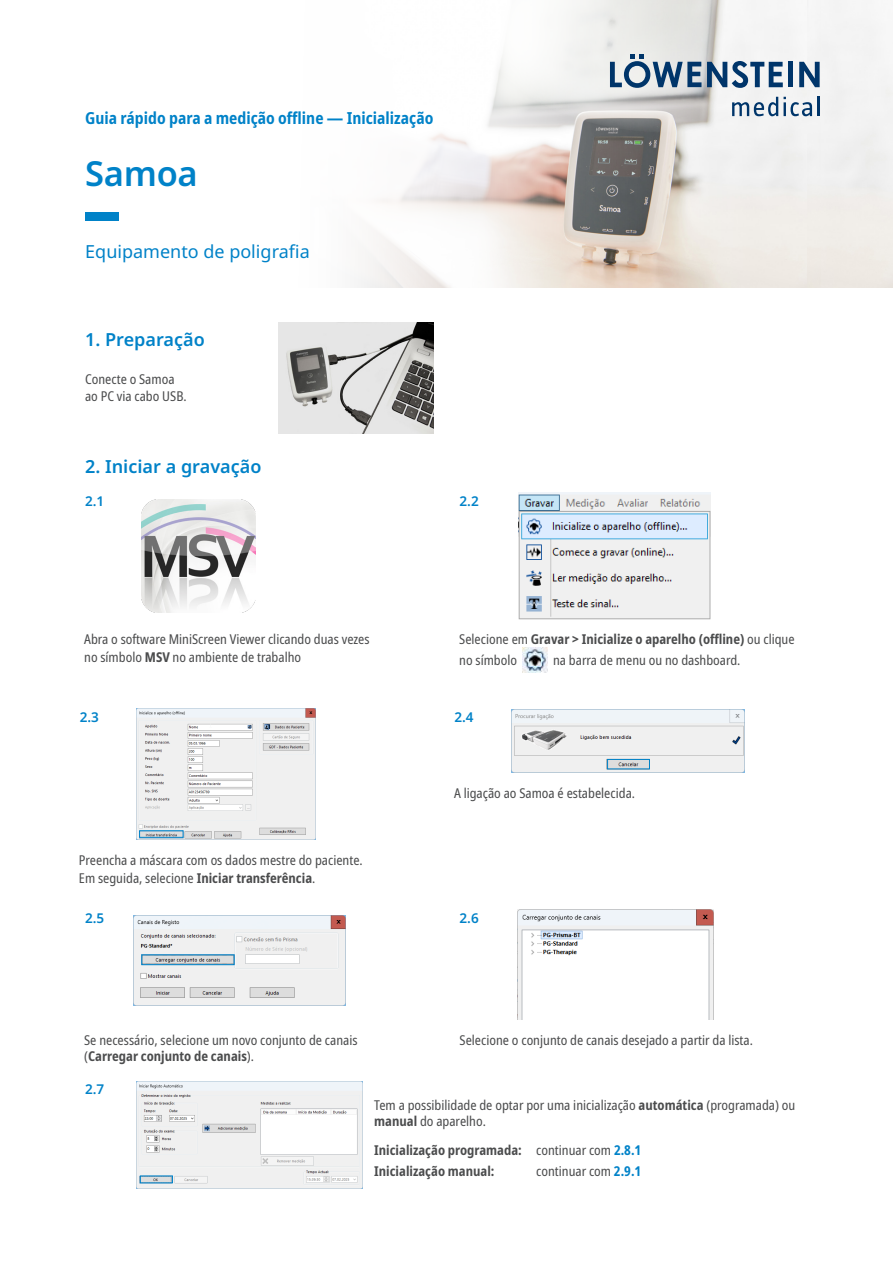
<style>
.page{position:relative;width:893px;height:1263px;background:#fff}
.page>*{position:absolute;margin:0;border:0;box-sizing:border-box;transform-origin:0 0}
.t1{font:600 34.5px "Noto Sans";letter-spacing:-.01em;color:#0082c8}
.t2{font:600 18px "Noto Sans";color:#0082c8}
.t3{font:18px "Noto Sans";color:#0082c8}
.t4{font:700 condensed 16.5px "Noto Sans";color:#0082c8}
.t5{font:condensed 13.5px/16.2px "Noto Sans";color:#4b4c4d}
.t6{font:700 condensed 13.5px/21px "Noto Sans";color:#4b4c4d}
.t7{font:600 13.5px "Noto Sans";color:#0082c8}
.s1{font-weight:700}
.s2{font-weight:400}
.s3{color:#0082c8}
.s4{font-weight:700;color:#0082c8}
</style>
<div class="page">
<img style="left:357px;top:133px;width:451px;height:155px">
<svg style="left:487px;top:0;width:377px;height:133px;fill:#f2f2f2"></svg>
<svg style="left:799px;top:62px;width:21px;height:25px"></svg>
<div style="left:788px;top:62px;width:5px;height:25px;background:#00356a"></div>
<svg style="left:610px;top:54px;width:91px;height:34px;background:#90a4b7"></svg>
<svg style="left:707px;top:61px;width:76px;height:27px"></svg>
<hr style="left:817px;top:97px;width:3px;height:19px;background:#00356a">
<svg style="left:732px;top:97px;width:46px;height:19px"></svg>
<svg style="left:784px;top:97px;width:28px;height:19px"></svg>
<div style="left:85px;top:212px;width:33px;height:8px;background:#0082c8"></div>
<img style="left:523px;top:647px;width:24px;height:25px">
<img style="left:279px;top:322px;width:155px;height:111px">
<img style="left:519px;top:492px;width:192px;height:128px">
<img style="left:512px;top:709px;width:233px;height:64px">
<img style="left:136px;top:708px;width:179px;height:131px">
<img style="left:518px;top:909px;width:195px;height:110px">
<img style="left:134px;top:916px;width:211px;height:89px">
<img style="left:141px;top:499px;width:114px;height:114px">
<img style="left:137px;top:1082px;width:225px;height:106px">
<div style="left:607px;top:759px;width:43px;height:10px;border:1px solid #0082c8"></div>
<div style="left:139px;top:830px;width:44px;height:7px;border:1px solid #0082c8"></div>
<div style="left:142px;top:955px;width:92px;height:10px;border:1px solid #0082c8"></div>
<p class="t4" style="left:85px;top:106px;width:350px">Guia rápido para a medição offline — Inicialização</p>
<p class="t1" style="left:85px;top:154px;width:114px">Samoa</p>
<p class="t3" style="left:85px;top:242px;width:226px">Equipamento de poligrafia</p>
<p class="t2" style="left:85px;top:329px;width:121px">1. Preparação</p>
<p class="t5" style="left:85px;top:372px;width:103px">Conecte o Samoa ao PC via cabo USB.</p>
<p class="t2" style="left:85px;top:456px;width:178px">2. Iniciar a gravação</p>
<p class="t7" style="left:85px;top:494px;width:21px">2.1</p>
<p class="t5" style="left:84px;top:630px;width:287px;line-height:18px">Abra o software MiniScreen Viewer clicando duas vezes no símbolo <span class="s1">MSV</span> no ambiente de trabalho</p>
<p class="t7" style="left:80px;top:710px;width:21px">2.3</p>
<p class="t5" style="left:79px;top:851px;width:285px;line-height:18px">Preencha a máscara com os dados mestre do paciente.<br>Em seguida, selecione <span class="s1">Iniciar transferência</span>.</p>
<p class="t7" style="left:85px;top:911px;width:21px">2.5</p>
<p class="t5" style="left:84px;top:1032px;width:275px">Se necessário, selecione um novo conjunto de canais (<span class="s1">Carregar conjunto de canais</span>).</p>
<p class="t7" style="left:85px;top:1081px;width:21px">2.7</p>
<p class="t7" style="left:460px;top:494px;width:21px">2.2</p>
<p class="t6" style="left:459px;top:629px;width:337px"><span class="s2">Selecione em</span> Gravar &gt; Inicialize o aparelho (offline) <span class="s2">ou clique no símbolo</span></p>
<p class="t5" style="left:553px;top:652px;width:189px">na barra de menu ou no dashboard.</p>
<p class="t7" style="left:454px;top:710px;width:21px">2.4</p>
<p class="t5" style="left:454px;top:785px;width:183px">A ligação ao Samoa é estabelecida.</p>
<p class="t7" style="left:460px;top:911px;width:21px">2.6</p>
<p class="t5" style="left:460px;top:1032px;width:295px">Selecione o conjunto de canais desejado a partir da lista.</p>
<p class="t5" style="left:374px;top:1097px;width:423px">Tem a possibilidade de optar por uma inicialização <span class="s1">automática</span> (programada) ou <span class="s1">manual</span> do aparelho.</p>
<p class="t6" style="left:374px;top:1140px;width:269px">Inicialização programada: <span class="s2">continuar com</span> <span class="s3">2.8.1</span></p>
<p class="t6" style="left:374px;top:1160px;width:122px">Inicialização manual:</p>
<p class="t5" style="left:536px;top:1163px;width:107px">continuar com <span class="s4">2.9.1</span></p>
</div>
